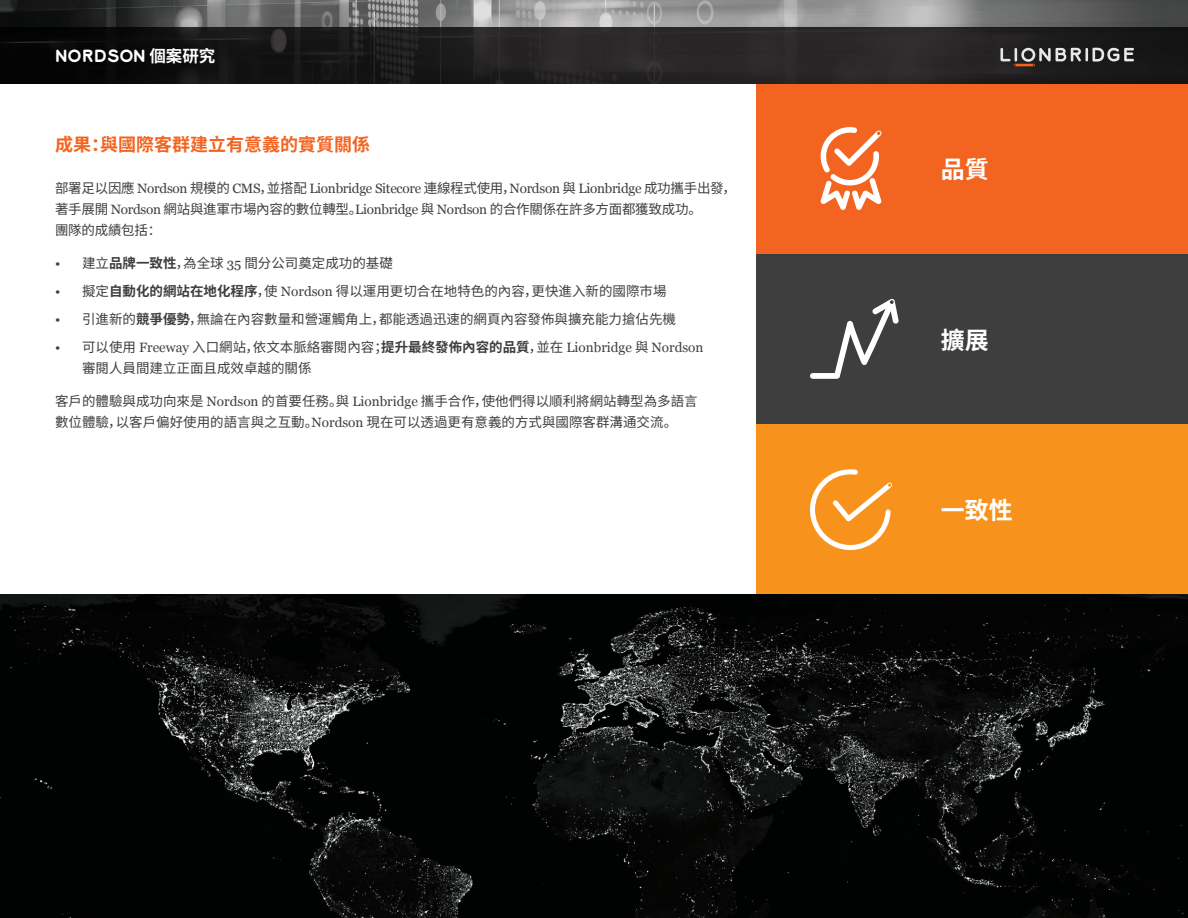
<style>
.page{position:relative;width:1188px;height:918px;background:#fff}
.page>*{position:absolute;margin:0;border:0;box-sizing:border-box;transform-origin:0 0}
.t1{font:700 24px "Noto Sans CJ Ksc";color:#fff}
.t2{font:700 18px "Noto Sans CJ Ksc";color:#f36421}
.t3{font:700 16.5px "Lionbridge Sans";letter-spacing:-.015em;color:#fff}
.t4{font:13.5px/21px "Noto Sans CJ Ksc";color:#3e3e3f}
.t5{font:13.5px/21px "Georgia";letter-spacing:-.02em;color:#3e3e3f}
.t6{font:13.5px "Noto Sans CJ Ksc";letter-spacing:-.02em;color:#3e3e3f}
.s1{font-family:"Noto Sans CJ Ksc"}
.s2{font-family:"Georgia"}
.s3{font-weight:700}
</style>
<div class="page">
<div style="left:756px;top:424px;width:432px;height:171px;background:#f7931d"></div>
<div style="left:756px;top:253px;width:432px;height:171px;background:#3e3e3f"></div>
<div style="left:756px;top:83px;width:432px;height:171px;background:#f36421"></div>
<img style="left:0;top:0;width:1188px;height:27px">
<svg style="left:0;top:27px;width:1188px;height:56px;background:#1d1c1c"></svg>
<svg style="left:1000px;top:48px;width:134px;height:18px;background:#5f5c5c"></svg>
<img style="left:0;top:595px;width:1188px;height:323px">
<svg style="left:810px;top:469px;width:82px;height:81px"></svg>
<svg style="left:810px;top:299px;width:89px;height:80px"></svg>
<svg style="left:821px;top:127px;width:61px;height:83px"></svg>
<p class="t3" style="left:55px;top:44px;width:162px">NORDSON <span class="s1">個案研究</span></p>
<p class="t2" style="left:55px;top:135px;width:316px">成果：與國際客群建立有意義的實質關係</p>
<p class="t5" style="left:55px;top:178px;width:683px"><span class="s1">部署足以因應</span> Nordson <span class="s1">規模的</span> CMS<span class="s1">，並搭配</span> Lionbridge Sitecore <span class="s1">連線程式使用，</span>Nordson <span class="s1">與</span> Lionbridge <span class="s1">成功攜手出發，著手展開</span> Nordson <span class="s1">網站與進軍市場內容的數位轉型。</span>Lionbridge <span class="s1">與</span> Nordson <span class="s1">的合作關係在許多方面都獲致成功。</span></p>
<p class="t6" style="left:55px;top:223px;width:108px">團隊的成績包括：</p>
<p class="t4" style="left:55px;top:253px;width:339px"><span class="s2">•</span> 建立<span class="s3">品牌一致性</span>，為全球 <span class="s2">35</span> 間分公司奠定成功的基礎</p>
<p class="t4" style="left:55px;top:281px;width:613px"><span class="s2">•</span> 擬定<span class="s3">自動化的網站在地化程序</span>，使 <span class="s2">Nordson</span> 得以運用更切合在地特色的內容，更快進入新的國際市場</p>
<p class="t4" style="left:55px;top:309px;width:622px"><span class="s2">•</span> 引進新的<span class="s3">競爭優勢</span>，無論在內容數量和營運觸角上，都能透過迅速的網頁內容發佈與擴充能力搶佔先機</p>
<p class="t4" style="left:82px;top:337px;width:623px;text-indent:-27px"><span class="s2">•</span> 可以使用 <span class="s2">Freeway</span> 入口網站，依文本脈絡審閱內容；<span class="s3">提升最終發佈內容的品質</span>，並在 <span class="s2">Lionbridge</span> 與 <span class="s2">Nordson</span>審閱人員間建立正面且成效卓越的關係</p>
<p class="t4" style="left:55px;top:391px;width:644px">客戶的體驗與成功向來是 <span class="s2">Nordson</span> 的首要任務。與 <span class="s2">Lionbridge</span> 攜手合作，使他們得以順利將網站轉型為多語言數位體驗，以客戶偏好使用的語言與之互動。<span class="s2">Nordson</span> 現在可以透過更有意義的方式與國際客群溝通交流。</p>
<p class="t1" style="left:941px;top:156px;width:49px">品質</p>
<p class="t1" style="left:941px;top:326px;width:49px">擴展</p>
<p class="t1" style="left:941px;top:497px;width:73px">一致性</p>
</div>
